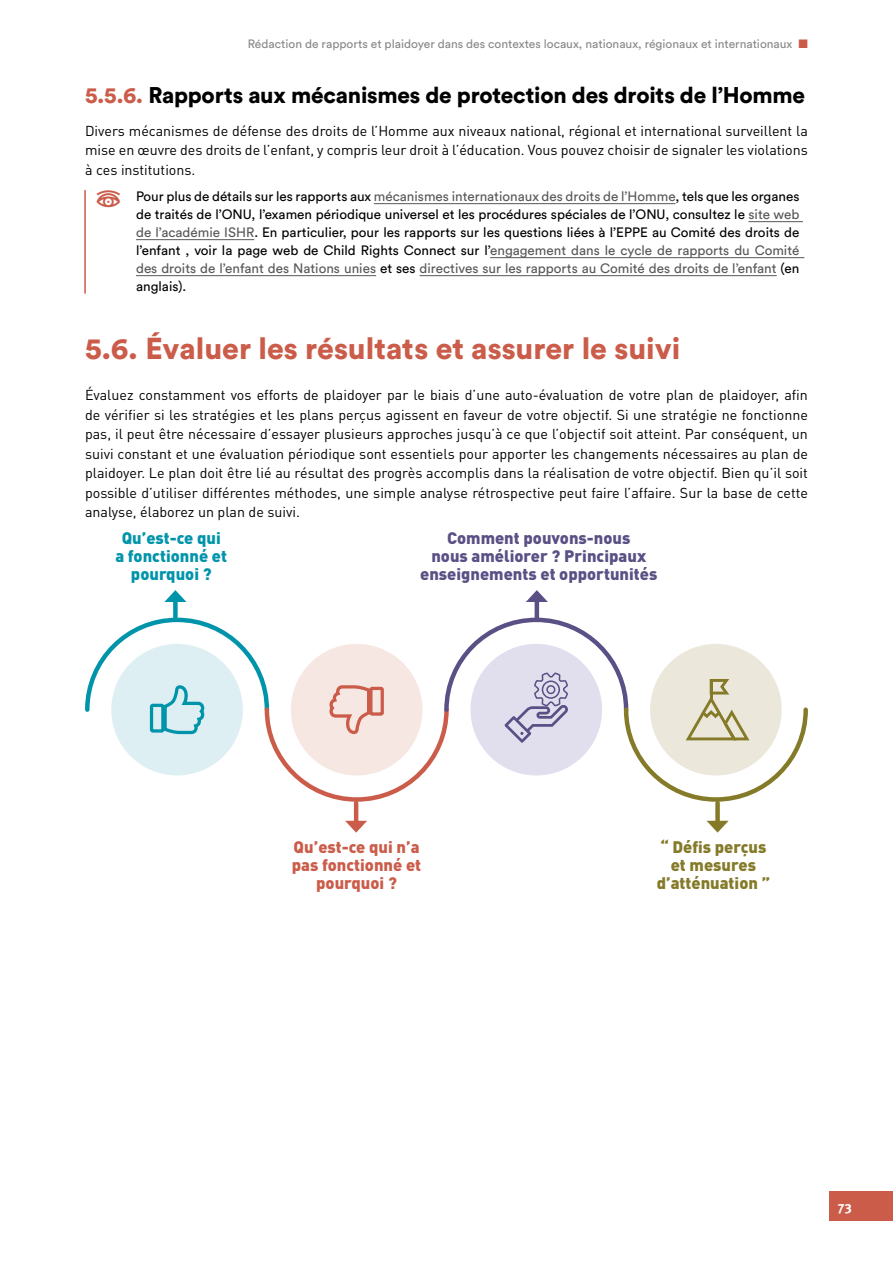
<style>
.page{position:relative;width:893px;height:1263px;background:#fff}
.page>*{position:absolute;margin:0;border:0;box-sizing:border-box;transform-origin:0 0}
.t1{font:900 30px "Circular Std";color:#cb5c4a}
.t2{font:30px "Bix Bats LT Std Wired";color:#cb5c4a}
.t3{font:900 22.5px "Circular Std";letter-spacing:-.01em;color:#000}
.t4{font:900 16.5px/18px "DINOT";color:#5a5085;text-align:center}
.t5{font:900 16.5px/18px "DINOT";color:#cb5c4a;text-align:center}
.t6{font:900 16.5px/18px "DINOT";color:#847a28;text-align:center}
.t7{font:900 16.5px/18px "DINOT";color:#0094aa;text-align:center}
.t8{font:14.25px/19.5px "DINOT";color:#000;text-align:justify}
.t9{font:13.5px/18px "Circular Std";color:#000;text-align:justify}
.t10{font:700 13.5px "Meta Pro";color:#fff}
.t11{font:12px "Circular Std";color:#878787}
.s1{color:#cb5c4a}
.s2{color:#575756}
</style>
<div class="page">
<div style="left:829px;top:1191px;width:64px;height:29px;background:#cb5c4a"></div>
<hr style="left:84px;top:190px;width:2px;height:104px;background:#cb5c4a">
<hr style="left:374px;top:203px;width:301px;height:1px;background:#575756">
<hr style="left:748px;top:221px;width:55px;height:1px;background:#575756">
<hr style="left:136px;top:239px;width:118px;height:1px;background:#575756">
<hr style="left:490px;top:257px;width:314px;height:1px;background:#575756">
<hr style="left:136px;top:275px;width:240px;height:1px;background:#575756">
<hr style="left:420px;top:275px;width:357px;height:1px;background:#575756">
<div style="left:173px;top:598px;width:5px;height:20px;background:#0094aa"></div>
<svg style="left:164px;top:590px;width:22px;height:12px"></svg>
<hr style="left:535px;top:598px;width:4px;height:20px;background:#5a5085">
<svg style="left:526px;top:590px;width:22px;height:12px"></svg>
<hr style="left:354px;top:803px;width:4px;height:22px;background:#cb5c4a">
<svg style="left:345px;top:821px;width:22px;height:12px"></svg>
<div style="left:715px;top:803px;width:5px;height:22px;background:#847a28"></div>
<svg style="left:707px;top:821px;width:22px;height:12px"></svg>
<svg style="left:85px;top:615px;width:723px;height:189px"></svg>
<p class="t11" style="left:248px;top:36px;width:562px">Rédaction de rapports et plaidoyer dans des contextes locaux, nationaux, régionaux et internationaux <span class="s1">◾</span></p>
<h2 class="t3" style="left:85px;top:80px;width:722px"><span class="s1">5.5.6.</span> Rapports aux mécanismes de protection des droits de l’Homme</h2>
<p class="t8" style="left:85px;top:120px;width:724px">Divers mécanismes de défense des droits de l’Homme aux niveaux national, régional et international surveillent la mise en œuvre des droits de l’enfant, y compris leur droit à l’éducation. Vous pouvez choisir de signaler les violations à ces institutions.</p>
<h1 class="t2" style="left:94px;top:187px;width:31px">e</h1>
<p class="t9" style="left:136px;top:187px;width:665px">Pour plus de détails sur les rapports aux <span class="s2">mécanismes internationaux des droits de l’Homme</span>, tels que les organes de traités de l’ONU, l’examen périodique universel et les procédures spéciales de l’ONU, consultez le <span class="s2">site web de l’académie ISHR</span>. En particulier, pour les rapports sur les questions liées à l’EPPE au Comité des droits de l’enfant , voir la page web de Child Rights Connect sur l’<span class="s2">engagement dans le cycle de rapports du Comité des droits de l’enfant des Nations unies</span> et ses <span class="s2">directives sur les rapports au Comité des droits de l’enfant</span> (en anglais).</p>
<h1 class="t1" style="left:85px;top:329px;width:597px">5.6. Évaluer les résultats et assurer le suivi</h1>
<p class="t8" style="left:85px;top:385px;width:724px">Évaluez constamment vos efforts de plaidoyer par le biais d’une auto-évaluation de votre plan de plaidoyer, afin de vérifier si les stratégies et les plans perçus agissent en faveur de votre objectif. Si une stratégie ne fonctionne pas, il peut être nécessaire d’essayer plusieurs approches jusqu’à ce que l’objectif soit atteint. Par conséquent, un suivi constant et une évaluation périodique sont essentiels pour apporter les changements nécessaires au plan de plaidoyer. Le plan doit être lié au résultat des progrès accomplis dans la réalisation de votre objectif. Bien qu’il soit possible d’utiliser différentes méthodes, une simple analyse rétrospective peut faire l’affaire. Sur la base de cette analyse, élaborez un plan de suivi.</p>
<p class="t7" style="left:115px;top:529px;width:113px">Qu’est-ce qui a fonctionné et pourquoi ?</p>
<p class="t4" style="left:420px;top:529px;width:239px">Comment pouvons-nous<br>nous améliorer ? Principaux enseignements et opportunités</p>
<p class="t5" style="left:292px;top:837px;width:131px">Qu’est-ce qui n’a pas fonctionné et pourquoi ?</p>
<p class="t6" style="left:657px;top:837px;width:115px">“ Défis perçus et mesures d’atténuation ”</p>
<p class="t10" style="left:838px;top:1195px;width:16px">73</p>
</div>
